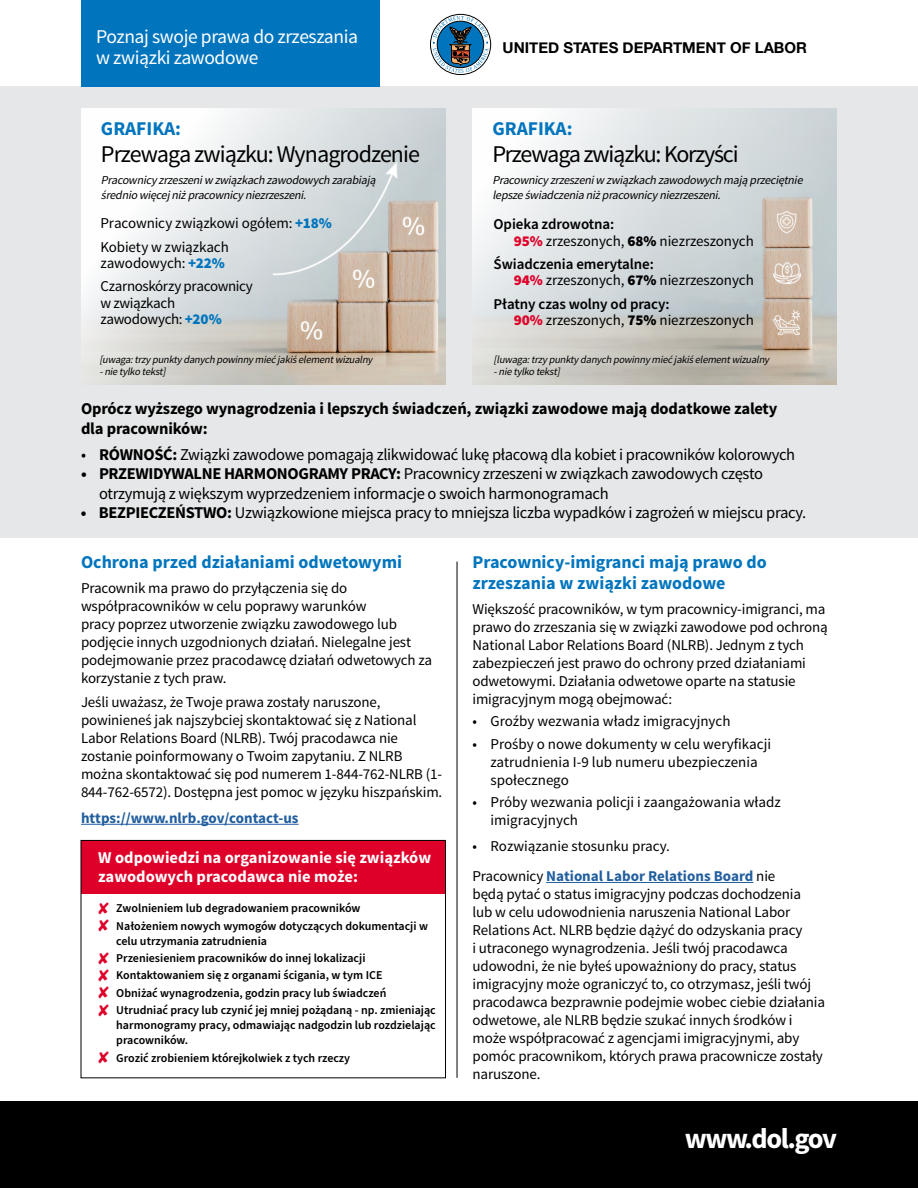
<style>
.page{position:relative;width:918px;height:1188px;background:#fff}
.page>*{position:absolute;margin:0;border:0;box-sizing:border-box;transform-origin:0 0}
.t1{font:700 28.5px "Source Sans Pro";letter-spacing:-.05em;color:#fff}
.t2{font:24px "Source Sans Pro";letter-spacing:-.05em;color:#000}
.t3{font:19.5px/21px "Source Sans Pro";letter-spacing:-.02em;color:#fff}
.t4{font:700 19.5px "Source Sans Pro";color:#0075be}
.t5{font:700 18px/21px "Source Sans Pro";color:#0075be}
.t6{font:16.5px/19.5px "Source Sans Pro";letter-spacing:-.02em;color:#000}
.t7{font:700 16.5px/19.5px "Source Sans Pro";letter-spacing:-.01em;color:#000}
.t8{font:700 16.5px/19.5px "Source Sans Pro";color:#fff}
.t9{font:15px/18px "Source Sans Pro";letter-spacing:-.01em;color:#000}
.t10{font:700 15px "Source Sans Pro";color:#215e9e}
.t11{font:700 15px "Helvetica Neue";color:#000}
.t12{font:600 12px/15px "Source Sans Pro";color:#000}
.t13{font:italic 12px/15px "Source Sans Pro";color:#000}
.t14{font:italic 10.5px/12px "Source Sans Pro";color:#000}
.s1{font-weight:600}
.s2{font-weight:900;color:#de0029}
.s3{font-weight:900}
.s4{font-weight:700}
.s5{color:#de0029}
.s6{font-weight:900;color:#0075be}
.s7{font-weight:700;color:#215e9e}
</style>
<div class="page">
<div style="left:81px;top:840px;width:365px;height:54px;background:#de0029"></div>
<div style="left:0;top:86px;width:918px;height:452px;background:#e6e7e8"></div>
<div style="left:81px;top:840px;width:365px;height:238px;border:1px solid #000"></div>
<div style="left:430px;top:14px;width:61px;height:61px;border:1px solid #000;border-radius:50%"></div>
<svg style="left:433px;top:16px;width:55px;height:57px"></svg>
<div style="left:81px;top:0;width:298px;height:86px;background:#0075be"></div>
<div style="left:0;top:1102px;width:918px;height:86px;background:#000"></div>
<hr style="left:546px;top:882px;width:207px;height:1px;background:#215e9e">
<hr style="left:81px;top:824px;width:218px;height:1px;background:#215e9e">
<img style="left:81px;top:108px;width:365px;height:276px">
<img style="left:472px;top:108px;width:365px;height:276px">
<hr style="left:457px;top:562px;width:1px;height:516px;background:#000">
<h3 class="t3" style="left:96px;top:27px;width:264px">Poznaj swoje prawa do zrzeszania w związki zawodowe</h3>
<p class="t11" style="left:503px;top:36px;width:306px">UNITED STATES DEPARTMENT OF LABOR</p>
<h2 class="t4" style="left:492px;top:116px;width:82px">GRAFIKA:</h2>
<h2 class="t2" style="left:492px;top:140px;width:248px">Przewaga związku: Korzyści</h2>
<p class="t13" style="left:492px;top:173px;width:315px">Pracownicyzrzeszeniw związkach zawodowych mająprzeciętnie lepszeświadczenianiżpracownicyniezrzeszeni.</p>
<p class="t9" style="left:514px;top:216px;width:242px;line-height:16.5px;text-indent:-20px"><span class="s1">Opieka zdrowotna:<br></span><span class="s2">95%</span> zrzeszonych, <span class="s3">68%</span> niezrzeszonych</p>
<p class="t9" style="left:514px;top:256px;width:242px;line-height:16.5px;text-indent:-20px"><span class="s1">Świadczenia emerytalne:<br></span><span class="s2">94%</span> zrzeszonych, <span class="s3">67%</span> niezrzeszonych</p>
<p class="t9" style="left:514px;top:296px;width:242px;line-height:16.5px;text-indent:-20px"><span class="s1">Płatny czas wolny od pracy:<br></span><span class="s2">90%</span> zrzeszonych, <span class="s3">75%</span> niezrzeszonych</p>
<p class="t14" style="left:494px;top:354px;width:280px">[luwaga:trzypunktydanych powinnymiećjakiśelementwizualny -nietylko tekst]</p>
<p class="t7" style="left:81px;top:400px;width:698px">Oprócz wyższego wynagrodzenia i lepszych świadczeń, związki zawodowe mają dodatkowe zalety dla pracowników:</p>
<p class="t6" style="left:81px;top:445px;width:716px">• <span class="s4">RÓWNOŚĆ:</span> Związki zawodowe pomagają zlikwidować lukę płacową dla kobiet i pracowników kolorowych</p>
<p class="t6" style="left:99px;top:464px;width:666px;text-indent:-18px"><span class="s4">• PRZEWIDYWALNE HARMONOGRAMY PRACY:</span> Pracownicy zrzeszeni w związkach zawodowych często otrzymują z większym wyprzedzeniem informacje o swoich harmonogramach</p>
<p class="t6" style="left:81px;top:503px;width:727px"><span class="s4">• BEZPIECZEŃSTWO:</span> Uzwiązkowione miejsca pracy to mniejsza liczba wypadków i zagrożeń w miejscu pracy.</p>
<h3 class="t5" style="left:81px;top:552px;width:323px">Ochrona przed działaniami odwetowymi</h3>
<p class="t9" style="left:81px;top:579px;width:353px">Pracownik ma prawo do przyłączenia się do współpracowników w celu poprawy warunków<br>pracy poprzez utworzenie związku zawodowego lub podjęcie innych uzgodnionych działań. Nielegalne jest podejmowanie przez pracodawcę działań odwetowych za korzystanie z tych praw.</p>
<p class="t9" style="left:81px;top:694px;width:363px">Jeśli uważasz, że Twoje prawa zostały naruszone, powinieneś jak najszybciej skontaktować się z National Labor Relations Board (NLRB). Twój pracodawca nie zostanie poinformowany o Twoim zapytaniu. Z NLRB można skontaktować się pod numerem 1-844-762-NLRB (1- 844-762-6572). Dostępna jest pomoc w języku hiszpańskim.</p>
<p class="t10" style="left:81px;top:808px;width:219px">https://www.nlrb.gov/contact-us</p>
<h3 class="t8" style="left:98px;top:848px;width:334px">W odpowiedzi na organizowanie się związków zawodowych pracodawca nie może:</h3>
<p class="t12" style="left:98px;top:901px;width:264px"><span class="s5">✘</span> Zwolnieniem lub degradowaniem pracowników</p>
<p class="t12" style="left:116px;top:919px;width:313px;text-indent:-18px"><span class="s5">✘</span> Nałożeniem nowych wymogów dotyczących dokumentacji w celu utrzymania zatrudnienia</p>
<p class="t12" style="left:98px;top:951px;width:269px"><span class="s5">✘</span> Przeniesieniem pracowników do innej lokalizacji</p>
<p class="t12" style="left:98px;top:968px;width:286px"><span class="s5">✘</span> Kontaktowaniem się z organami ścigania, w tym ICE</p>
<p class="t12" style="left:98px;top:986px;width:290px"><span class="s5">✘</span> Obniżać wynagrodzenia, godzin pracy lub świadczeń</p>
<p class="t12" style="left:116px;top:1003px;width:321px;text-align:justify;text-indent:-18px"><span class="s5">✘</span> Utrudniać pracy lub czynić jej mniej pożądaną - np. zmieniając harmonogramy pracy, odmawiając nadgodzin lub rozdzielając pracowników.</p>
<p class="t12" style="left:98px;top:1051px;width:253px"><span class="s5">✘</span> Grozić zrobieniem którejkolwiek z tych rzeczy</p>
<h2 class="t4" style="left:101px;top:116px;width:82px">GRAFIKA:</h2>
<h2 class="t2" style="left:101px;top:140px;width:321px">Przewaga związku: Wynagrodzenie</h2>
<p class="t13" style="left:101px;top:173px;width:279px">Pracownicyzrzeszeniw związkach zawodowych zarabiają średnio więcej niżpracownicyniezrzeszeni.</p>
<p class="t9" style="left:100px;top:215px;width:233px">Pracownicy związkowi ogółem: <span class="s6">+18%</span></p>
<p class="t9" style="left:100px;top:239px;width:130px;line-height:16.5px">Kobiety w związkach zawodowych: <span class="s6">+22%</span></p>
<p class="t9" style="left:100px;top:278px;width:154px;line-height:16.5px">Czarnoskórzy pracownicy w związkach zawodowych: <span class="s6">+20%</span></p>
<p class="t14" style="left:99px;top:354px;width:277px">[uwaga:trzypunktydanych powinnymiećjakiśelementwizualny -nietylko tekst]</p>
<h3 class="t5" style="left:472px;top:552px;width:296px">Pracownicy-imigranci mają prawo do zrzeszania w związki zawodowe</h3>
<p class="t9" style="left:472px;top:600px;width:357px">Większość pracowników, w tym pracownicy-imigranci, ma prawo do zrzeszania się w związki zawodowe pod ochroną National Labor Relations Board (NLRB). Jednym z tych zabezpieczeń jest prawo do ochrony przed działaniami odwetowymi. Działania odwetowe oparte na statusie imigracyjnym mogą obejmować:</p>
<p class="t9" style="left:472px;top:712px;width:260px">• Groźby wezwania władz imigracyjnych</p>
<p class="t9" style="left:490px;top:735px;width:282px;text-indent:-18px">• Prośby o nowe dokumenty w celu weryfikacji zatrudnienia I-9 lub numeru ubezpieczenia społecznego</p>
<p class="t9" style="left:490px;top:794px;width:292px;text-indent:-18px">• Próby wezwania policji i zaangażowania władz imigracyjnych</p>
<p class="t9" style="left:472px;top:837px;width:199px">• Rozwiązanie stosunku pracy.</p>
<p class="t9" style="left:472px;top:867px;width:354px">Pracownicy <span class="s7">National Labor Relations Board</span> nie<br>będą pytać o status imigracyjny podczas dochodzenia<br>lub w celu udowodnienia naruszenia National Labor Relations Act. NLRB będzie dążyć do odzyskania pracy<br>i utraconego wynagrodzenia. Jeśli twój pracodawca udowodni, że nie byłeś upoważniony do pracy, status imigracyjny może ograniczyć to, co otrzymasz, jeśli twój pracodawca bezprawnie podejmie wobec ciebie działania odwetowe, ale NLRB będzie szukać innych środków i może współpracować z agencjami imigracyjnymi, aby pomóc pracownikom, których prawa pracownicze zostały naruszone.</p>
<p class="t1" style="left:685px;top:1120px;width:154px">www.dol.gov</p>
</div>
